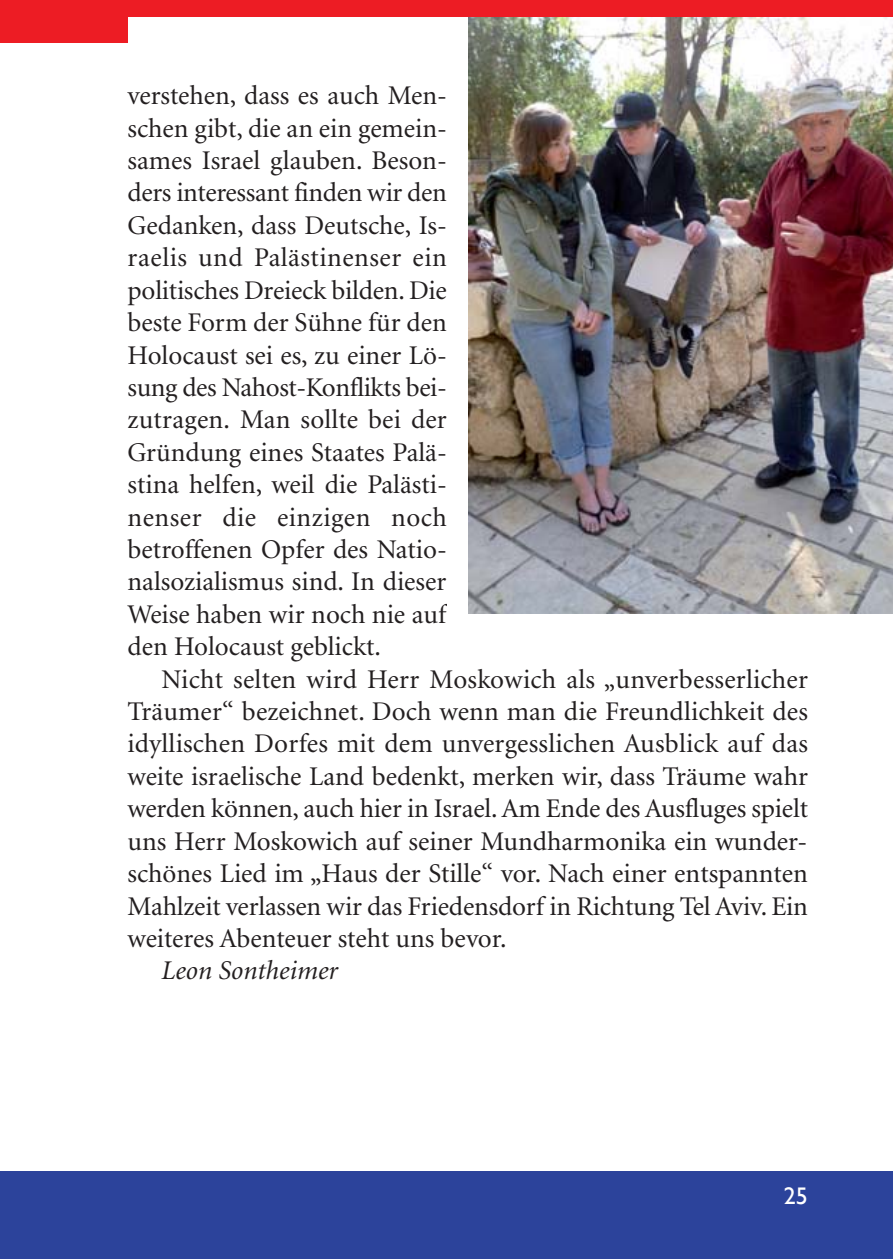
<style>
.page{position:relative;width:893px;height:1259px;background:#fff}
.page>*{position:absolute;margin:0;border:0;box-sizing:border-box;transform-origin:0 0}
.t1{font:27px/32.4px "Minion";color:#231f20;text-align:justify}
.t2{font:italic 27px "Minion";color:#231f20}
.t3{font:24px "Gill Sans TT";color:#fff}
</style>
<div class="page">
<div style="left:0;top:1171px;width:893px;height:87px;background:#2c439b"></div>
<div style="left:0;top:0;width:128px;height:43px;background:#ed1c24"></div>
<img style="left:468px;top:17px;width:425px;height:597px">
<div style="left:111px;top:0;width:782px;height:17px;background:#ed1c24"></div>
<p class="t1" style="left:128px;top:82px;width:321px">verstehen, dass es auch Men&shy;schen gibt, die an ein gemein&shy;sames Israel glauben. Beson&shy;ders interessant finden wir den Gedanken, dass Deutsche, Is&shy;raelis und Palästinenser ein politisches Dreieck bilden. Die beste Form der Sühne für den Holocaust sei es, zu einer Lö&shy;sung des Nahost-Konflikts bei&shy;zutragen. Man sollte bei der Gründung eines Staates Palä&shy;stina helfen, weil die Palästi&shy;nenser die einzigen noch betroffenen Opfer des Na tio - nalsozialismus sind. In dieser Weise haben wir noch nie auf den Holocaust geblickt.</p>
<p class="t1" style="left:128px;top:665px;width:682px;text-indent:34px">Nicht selten wird Herr Moskowich als „unverbesserlicher Träumer“ bezeichnet. Doch wenn man die Freundlichkeit des idyllischen Dorfes mit dem unvergesslichen Ausblick auf das weite israelische Land bedenkt, merken wir, dass Träume wahr werden können, auch hier in Israel. Am Ende des Ausfluges spielt uns Herr Moskowich auf seiner Mundharmonika ein wunder&shy;schönes Lied im „Haus der Stille“ vor. Nach einer entspannten Mahlzeit verlassen wir das Friedensdorf in Richtung Tel Aviv. Ein weiteres Abenteuer steht uns bevor.</p>
<p class="t2" style="left:162px;top:960px;width:178px">Leon Sontheimer</p>
<p class="t3" style="left:784px;top:1182px;width:25px">25</p>
</div>
